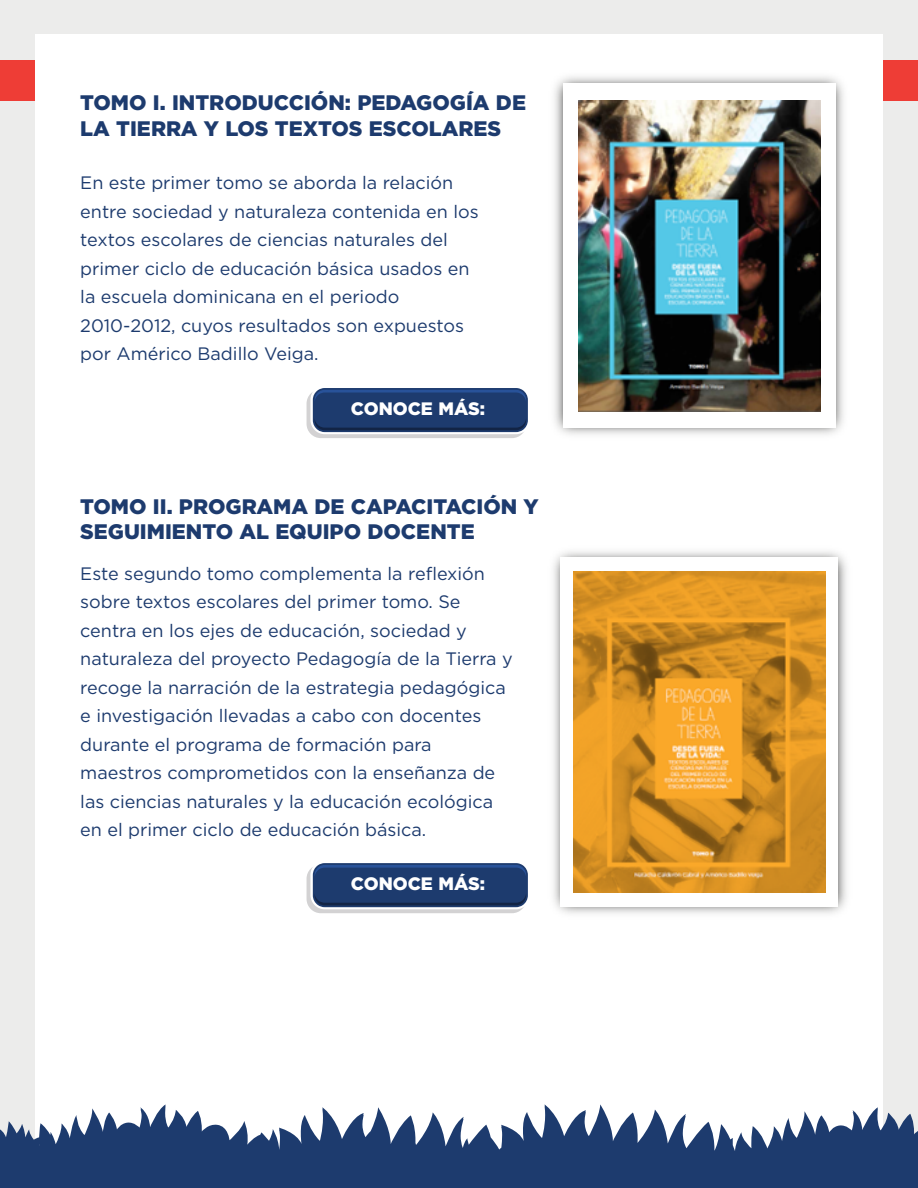
<style>
.page{position:relative;width:918px;height:1188px;background:#ececeb}
.page>*{position:absolute;margin:0;border:0;box-sizing:border-box;transform-origin:0 0}
.t1{font:900 21px/25.2px "Gotham";color:#1d3b6e}
.t2{font:18px/28.5px "Gotham";color:#1d3b6e}
.t3{font:900 18px "Gotham";color:#fff}
</style>
<div class="page">
<div style="left:0;top:61px;width:918px;height:40px;background:#ee3d36"></div>
<div style="left:35px;top:35px;width:848px;height:1118px;background:#fff"></div>
<svg style="left:0;top:1104px;width:918px;height:84px;fill:#1d3b6e"></svg>
<div style="left:307px;top:389px;width:219px;height:49px;background:#d3d2d3;border-radius:14px"></div>
<svg style="left:310px;top:385px;width:220px;height:49px"></svg>
<svg style="left:313px;top:388px;width:198px;height:44px;background:#1e3c6f"></svg>
<img style="left:511px;top:34px;width:376px;height:404px">
<div style="left:563px;top:84px;width:273px;height:344px;background:#fff"></div>
<img style="left:578px;top:100px;width:243px;height:312px">
<div style="left:307px;top:864px;width:219px;height:49px;background:linear-gradient(to right,#d3d2d3,#d3d2d3);border-radius:14px"></div>
<svg style="left:310px;top:860px;width:220px;height:49px"></svg>
<svg style="left:313px;top:863px;width:196px;height:44px;background:#1f3c6f"></svg>
<img style="left:509px;top:551px;width:338px;height:363px">
<div style="left:561px;top:557px;width:277px;height:350px;background:#fff"></div>
<img style="left:573px;top:572px;width:252px;height:321px">
<p class="t1" style="left:80px;top:90px;width:447px">TOMO I. INTRODUCCIÓN: PEDAGOGÍA DE<br>LA TIERRA Y LOS TEXTOS ESCOLARES</p>
<p class="t2" style="left:80px;top:168px;width:400px">En este primer tomo se aborda la relación entre sociedad y naturaleza contenida en los textos escolares de ciencias naturales del primer ciclo de educación básica usados en la escuela dominicana en el periodo 2010-2012, cuyos resultados son expuestos por Américo Badillo Veiga.</p>
<p class="t3" style="left:351px;top:397px;width:136px">CONOCE MÁS:</p>
<p class="t1" style="left:80px;top:494px;width:460px">TOMO II. PROGRAMA DE CAPACITACIÓN Y<br>SEGUIMIENTO AL EQUIPO DOCENTE</p>
<p class="t2" style="left:80px;top:559px;width:434px">Este segundo tomo complementa la reflexión sobre textos escolares del primer tomo. Se centra en los ejes de educación, sociedad y naturaleza del proyecto Pedagogía de la Tierra y recoge la narración de la estrategia pedagógica e investigación llevadas a cabo con docentes durante el programa de formación para maestros comprometidos con la enseñanza de las ciencias naturales y la educación ecológica en el primer ciclo de educación básica.</p>
<p class="t3" style="left:351px;top:872px;width:136px">CONOCE MÁS:</p>
</div>
